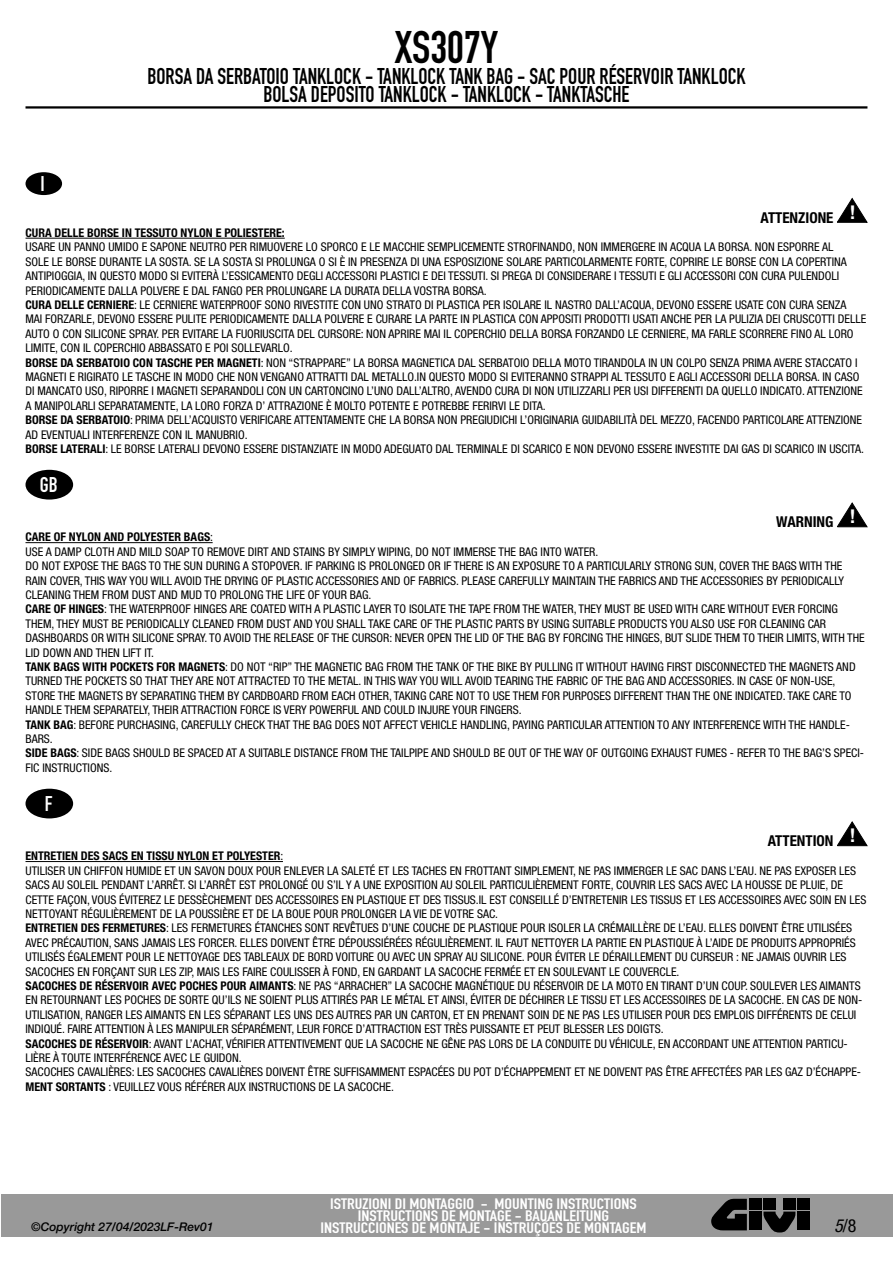
<style>
.page{position:relative;width:893px;height:1263px;background:#fff}
.page>*{position:absolute;margin:0;border:0;box-sizing:border-box;transform-origin:0 0}
.t1{font:45px "DIN Engschrift Std";color:#000}
.t2{font:22.5px/18px "DIN Engschrift Std";color:#000;text-align:center;scale:.95 1}
.t3{font:21px "DIN Engschrift Std";color:#fff}
.t4{font:condensed 18px "Helvetica Neue LT Std";color:#000}
.t5{font:15px/12px "DIN Engschrift Std";color:#fff;text-align:center;scale:1.2 1}
.t6{font:700 condensed 15px "Helvetica Neue LT Std";color:#000}
.t7{font:condensed 12px/14.4px "Helvetica Neue LT Std";color:#000}
.t8{font:700 condensed 12px "Helvetica Neue LT Std";color:#000}
.t9{font:italic 500 12px "Helvetica Neue LT Std";color:#000}
.s1{font-weight:700}
.s2{font-style:italic}
</style>
<div class="page">
<hr style="left:26px;top:238px;width:259px;height:1px;background:#000">
<hr style="left:26px;top:542px;width:187px;height:1px;background:#000">
<hr style="left:26px;top:861px;width:257px;height:1px;background:#000">
<div style="left:26px;top:172px;width:36px;height:23px;background:#000;border-radius:50%"></div>
<svg style="left:837px;top:198px;width:31px;height:25px"></svg>
<div style="left:26px;top:470px;width:47px;height:29px;background:#000;border-radius:50%"></div>
<svg style="left:837px;top:502px;width:31px;height:25px"></svg>
<div style="left:26px;top:789px;width:47px;height:29px;background:#000;border-radius:50%"></div>
<svg style="left:837px;top:821px;width:31px;height:25px"></svg>
<div style="left:1px;top:1194px;width:891px;height:43px;background:#999"></div>
<hr style="left:26px;top:106px;width:841px;height:3px;background:#000">
<svg style="left:711px;top:1199px;width:36px;height:31px"></svg>
<div style="left:749px;top:1199px;width:12px;height:11px;background:#000"></div>
<div style="left:749px;top:1211px;width:12px;height:19px;background:#000"></div>
<div style="left:798px;top:1199px;width:12px;height:11px;background:#000"></div>
<div style="left:798px;top:1211px;width:12px;height:19px;background:#000"></div>
<div style="left:763px;top:1199px;width:13px;height:11px;background:#000"></div>
<div style="left:783px;top:1199px;width:12px;height:11px;background:#000"></div>
<svg style="left:763px;top:1211px;width:32px;height:21px"></svg>
<h3 class="t3" style="left:41px;top:171px;width:6px">I</h3>
<h1 class="t1" style="left:395px;top:21px;width:105px">XS307Y</h1>
<h2 class="t2" style="left:147px;top:67px;width:631px">BORSA DA SERBATOIO TANKLOCK - TANKLOCK TANK BAG - SAC POUR RÉSERVOIR TANKLOCK<br>BOLSA DEPOSITO TANKLOCK - TANKLOCK - TANKTASCHE</h2>
<p class="t6" style="left:760px;top:208px;width:96px">ATTENZIONE <sup>!</sup></p>
<p class="t8" style="left:26px;top:225px;width:261px">CURA DELLE BORSE IN TESSUTO NYLON E POLIESTERE:</p>
<p class="t7" style="left:26px;top:240px;width:842px">USARE UN PANNO UMIDO E SAPONE NEUTRO PER RIMUOVERE LO SPORCO E LE MACCHIE SEMPLICEMENTE STROFINANDO, NON IMMERGERE IN ACQUA LA BORSA. NON ESPORRE AL<br>SOLE LE BORSE DURANTE LA SOSTA. SE LA SOSTA SI PROLUNGA O SI È IN PRESENZA DI UNA ESPOSIZIONE SOLARE PARTICOLARMENTE FORTE, COPRIRE LE BORSE CON LA COPERTINA ANTIPIOGGIA, IN QUESTO MODO SI EVITERÀ L’ESSICAMENTO DEGLI ACCESSORI PLASTICI E DEI TESSUTI. SI PREGA DI CONSIDERARE I TESSUTI E GLI ACCESSORI CON CURA PULENDOLI PERIODICAMENTE DALLA POLVERE E DAL FANGO PER PROLUNGARE LA DURATA DELLA VOSTRA BORSA.<br><span class="s1">CURA DELLE CERNIERE</span>: LE CERNIERE WATERPROOF SONO RIVESTITE CON UNO STRATO DI PLASTICA PER ISOLARE IL NASTRO DALL’ACQUA, DEVONO ESSERE USATE CON CURA SENZA MAI FORZARLE, DEVONO ESSERE PULITE PERIODICAMENTE DALLA POLVERE E CURARE LA PARTE IN PLASTICA CON APPOSITI PRODOTTI USATI ANCHE PER LA PULIZIA DEI CRUSCOTTI DELLE AUTO O CON SILICONE SPRAY. PER EVITARE LA FUORIUSCITA DEL CURSORE: NON APRIRE MAI IL COPERCHIO DELLA BORSA FORZANDO LE CERNIERE, MA FARLE SCORRERE FINO AL LORO LIMITE, CON IL COPERCHIO ABBASSATO E POI SOLLEVARLO.<br><span class="s1">BORSE DA SERBATOIO CON TASCHE PER MAGNETI</span>: NON “STRAPPARE” LA BORSA MAGNETICA DAL SERBATOIO DELLA MOTO TIRANDOLA IN UN COLPO SENZA PRIMA AVERE STACCATO I MAGNETI E RIGIRATO LE TASCHE IN MODO CHE NON VENGANO ATTRATTI DAL METALLO.IN QUESTO MODO SI EVITERANNO STRAPPI AL TESSUTO E AGLI ACCESSORI DELLA BORSA. IN CASO DI MANCATO USO, RIPORRE I MAGNETI SEPARANDOLI CON UN CARTONCINO L’UNO DALL’ALTRO, AVENDO CURA DI NON UTILIZZARLI PER USI DIFFERENTI DA QUELLO INDICATO. ATTENZIONE A MANIPOLARLI SEPARATAMENTE, LA LORO FORZA D’ ATTRAZIONE È MOLTO POTENTE E POTREBBE FERIRVI LE DITA.<br><span class="s1">BORSE DA SERBATOIO</span>: PRIMA DELL’ACQUISTO VERIFICARE ATTENTAMENTE CHE LA BORSA NON PREGIUDICHI L’ORIGINARIA GUIDABILITÀ DEL MEZZO, FACENDO PARTICOLARE ATTENZIONE AD EVENTUALI INTERFERENZE CON IL MANUBRIO.<br><span class="s1">BORSE LATERALI</span>: LE BORSE LATERALI DEVONO ESSERE DISTANZIATE IN MODO ADEGUATO DAL TERMINALE DI SCARICO E NON DEVONO ESSERE INVESTITE DAI GAS DI SCARICO IN USCITA.</p>
<h3 class="t3" style="left:40px;top:472px;width:19px">GB</h3>
<p class="t6" style="left:776px;top:513px;width:81px">WARNING <sup>!</sup></p>
<p class="t7" style="left:26px;top:530px;width:841px"><span class="s1">CARE OF NYLON AND POLYESTER BAGS</span>:<br>USE A DAMP CLOTH AND MILD SOAP TO REMOVE DIRT AND STAINS BY SIMPLY WIPING, DO NOT IMMERSE THE BAG INTO WATER.<br>DO NOT EXPOSE THE BAGS TO THE SUN DURING A STOPOVER. IF PARKING IS PROLONGED OR IF THERE IS AN EXPOSURE TO A PARTICULARLY STRONG SUN, COVER THE BAGS WITH THE RAIN COVER, THIS WAY YOU WILL AVOID THE DRYING OF PLASTIC ACCESSORIES AND OF FABRICS. PLEASE CAREFULLY MAINTAIN THE FABRICS AND THE ACCESSORIES BY PERIODICALLY CLEANING THEM FROM DUST AND MUD TO PROLONG THE LIFE OF YOUR BAG.<br><span class="s1">CARE OF HINGES</span>: THE WATERPROOF HINGES ARE COATED WITH A PLASTIC LAYER TO ISOLATE THE TAPE FROM THE WATER, THEY MUST BE USED WITH CARE WITHOUT EVER FORCING THEM, THEY MUST BE PERIODICALLY CLEANED FROM DUST AND YOU SHALL TAKE CARE OF THE PLASTIC PARTS BY USING SUITABLE PRODUCTS YOU ALSO USE FOR CLEANING CAR DASHBOARDS OR WITH SILICONE SPRAY. TO AVOID THE RELEASE OF THE CURSOR: NEVER OPEN THE LID OF THE BAG BY FORCING THE HINGES, BUT SLIDE THEM TO THEIR LIMITS, WITH THE LID DOWN AND THEN LIFT IT.<br><span class="s1">TANK BAGS WITH POCKETS FOR MAGNETS</span>: DO NOT “RIP” THE MAGNETIC BAG FROM THE TANK OF THE BIKE BY PULLING IT WITHOUT HAVING FIRST DISCONNECTED THE MAGNETS AND TURNED THE POCKETS SO THAT THEY ARE NOT ATTRACTED TO THE METAL. IN THIS WAY YOU WILL AVOID TEARING THE FABRIC OF THE BAG AND ACCESSORIES. IN CASE OF NON-USE, STORE THE MAGNETS BY SEPARATING THEM BY CARDBOARD FROM EACH OTHER, TAKING CARE NOT TO USE THEM FOR PURPOSES DIFFERENT THAN THE ONE INDICATED. TAKE CARE TO HANDLE THEM SEPARATELY, THEIR ATTRACTION FORCE IS VERY POWERFUL AND COULD INJURE YOUR FINGERS.<br><span class="s1">TANK BAG</span>: BEFORE PURCHASING, CAREFULLY CHECK THAT THE BAG DOES NOT AFFECT VEHICLE HANDLING, PAYING PARTICULAR ATTENTION TO ANY INTERFERENCE WITH THE HANDLE-BARS.<br><span class="s1">SIDE BAGS</span>: SIDE BAGS SHOULD BE SPACED AT A SUITABLE DISTANCE FROM THE TAILPIPE AND SHOULD BE OUT OF THE WAY OF OUTGOING EXHAUST FUMES - REFER TO THE BAG’S SPECI-FIC INSTRUCTIONS.</p>
<h3 class="t3" style="left:45px;top:791px;width:9px">F</h3>
<p class="t6" style="left:768px;top:831px;width:89px">ATTENTION <sup>!</sup></p>
<p class="t7" style="left:26px;top:849px;width:842px"><span class="s1">ENTRETIEN DES SACS EN TISSU NYLON ET POLYESTER</span>:<br>UTILISER UN CHIFFON HUMIDE ET UN SAVON DOUX POUR ENLEVER LA SALETÉ ET LES TACHES EN FROTTANT SIMPLEMENT, NE PAS IMMERGER LE SAC DANS L’EAU. NE PAS EXPOSER LES SACS AU SOLEIL PENDANT L’ARRÊT. SI L’ARRÊT EST PROLONGÉ OU S’IL Y A UNE EXPOSITION AU SOLEIL PARTICULIÈREMENT FORTE, COUVRIR LES SACS AVEC LA HOUSSE DE PLUIE, DE CETTE FAÇON, VOUS ÉVITEREZ LE DESSÈCHEMENT DES ACCESSOIRES EN PLASTIQUE ET DES TISSUS.IL EST CONSEILLÉ D’ENTRETENIR LES TISSUS ET LES ACCESSOIRES AVEC SOIN EN LES NETTOYANT RÉGULIÈREMENT DE LA POUSSIÈRE ET DE LA BOUE POUR PROLONGER LA VIE DE VOTRE SAC.<br><span class="s1">ENTRETIEN DES FERMETURES</span>: LES FERMETURES ÉTANCHES SONT REVÊTUES D’UNE COUCHE DE PLASTIQUE POUR ISOLER LA CRÉMAILLÈRE DE L’EAU. ELLES DOIVENT ÊTRE UTILISÉES AVEC PRÉCAUTION, SANS JAMAIS LES FORCER. ELLES DOIVENT ÊTRE DÉPOUSSIÉRÉES RÉGULIÈREMENT. IL FAUT NETTOYER LA PARTIE EN PLASTIQUE À L’AIDE DE PRODUITS APPROPRIÉS UTILISÉS ÉGALEMENT POUR LE NETTOYAGE DES TABLEAUX DE BORD VOITURE OU AVEC UN SPRAY AU SILICONE. POUR ÉVITER LE DÉRAILLEMENT DU CURSEUR : NE JAMAIS OUVRIR LES SACOCHES EN FORÇANT SUR LES ZIP, MAIS LES FAIRE COULISSER À FOND, EN GARDANT LA SACOCHE FERMÉE ET EN SOULEVANT LE COUVERCLE.<br><span class="s1">SACOCHES DE RÉSERVOIR AVEC POCHES POUR AIMANTS</span>: NE PAS “ARRACHER” LA SACOCHE MAGNÉTIQUE DU RÉSERVOIR DE LA MOTO EN TIRANT D’UN COUP. SOULEVER LES AIMANTS EN RETOURNANT LES POCHES DE SORTE QU’ILS NE SOIENT PLUS ATTIRÉS PAR LE MÉTAL ET AINSI, ÉVITER DE DÉCHIRER LE TISSU ET LES ACCESSOIRES DE LA SACOCHE. EN CAS DE NON-UTILISATION, RANGER LES AIMANTS EN LES SÉPARANT LES UNS DES AUTRES PAR UN CARTON, ET EN PRENANT SOIN DE NE PAS LES UTILISER POUR DES EMPLOIS DIFFÉRENTS DE CELUI INDIQUÉ. FAIRE ATTENTION À LES MANIPULER SÉPARÉMENT, LEUR FORCE D’ATTRACTION EST TRÈS PUISSANTE ET PEUT BLESSER LES DOIGTS.<br><span class="s1">SACOCHES DE RÉSERVOIR</span>: AVANT L’ACHAT, VÉRIFIER ATTENTIVEMENT QUE LA SACOCHE NE GÊNE PAS LORS DE LA CONDUITE DU VÉHICULE, EN ACCORDANT UNE ATTENTION PARTICU-LIÈRE À TOUTE INTERFÉRENCE AVEC LE GUIDON.<br>SACOCHES CAVALIÈRES: LES SACOCHES CAVALIÈRES DOIVENT ÊTRE SUFFISAMMENT ESPACÉES DU POT D’ÉCHAPPEMENT ET NE DOIVENT PAS ÊTRE AFFECTÉES PAR LES GAZ D’ÉCHAPPE-<span class="s1">MENT SORTANTS</span> : VEUILLEZ VOUS RÉFÉRER AUX INSTRUCTIONS DE LA SACOCHE.</p>
<p class="t9" style="left:31px;top:1220px;width:184px">©Copyright 27/04/2023LF-Rev01</p>
<p class="t5" style="left:320px;top:1197px;width:273px">ISTRUZIONI DI MONTAGGIO - MOUNTING INSTRUCTIONS<br>INSTRUCTIONS DE MONTAGE - BAUANLEITUNG<br>INSTRUCCIONES DE MONTAJE - INSTRUÇÕES DE MONTAGEM</p>
<h3 class="t4" style="left:834px;top:1215px;width:24px"><span class="s2">5</span>/8</h3>
</div>
